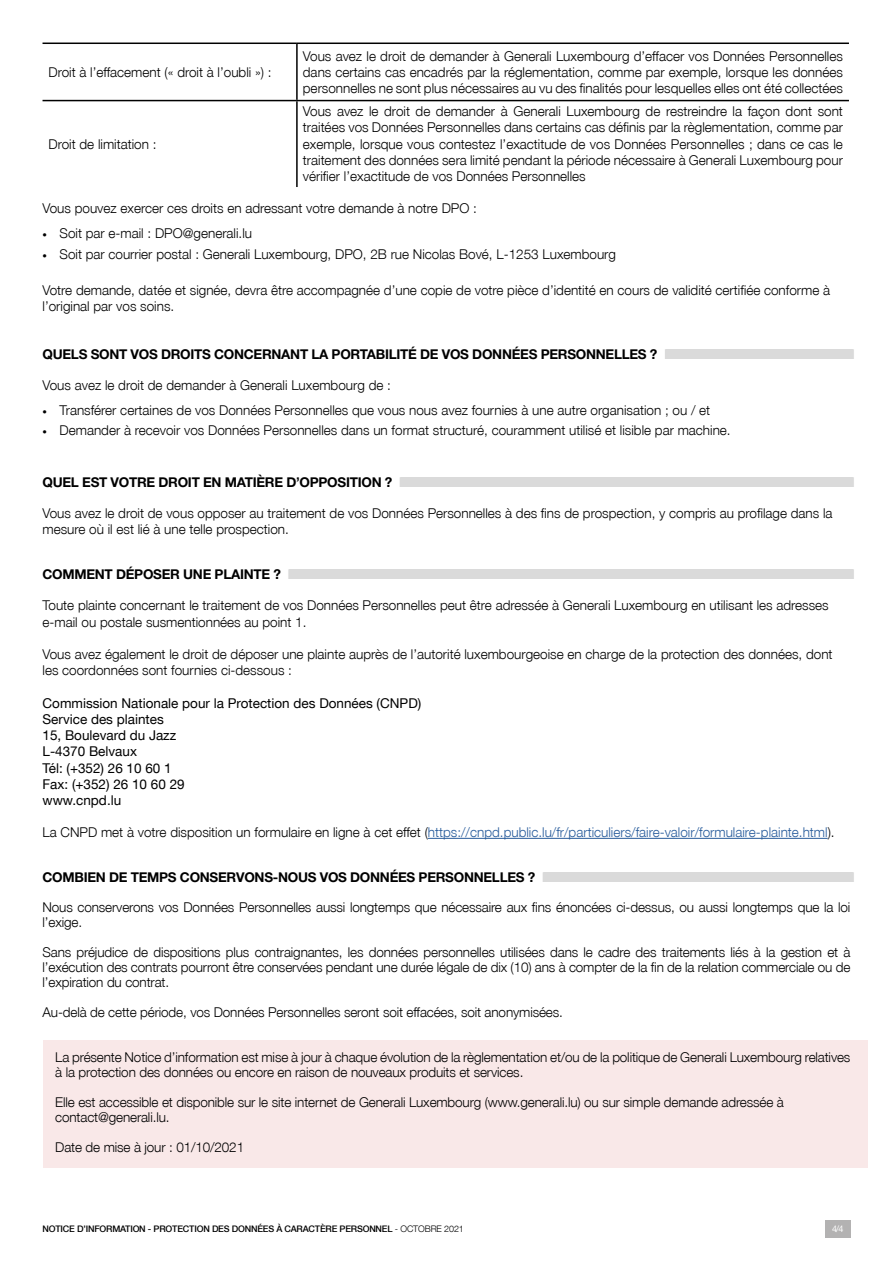
<style>
.page{position:relative;width:893px;height:1263px;background:#fff}
.page>*{position:absolute;margin:0;border:0;box-sizing:border-box;transform-origin:0 0}
.t1{font:300 13.5px/16.2px "Helvetica Neue LT Std";color:#000}
.t2{font:900 13.5px "Helvetica Neue LT Std";letter-spacing:-.235em;color:#dadada}
.t3{font:13.5px/16.2px "Helvetica Neue LT Std";color:#000}
.t4{font:300 13.5px "Helvetica Neue LT Std";color:#275b9b}
.t5{font:500 9px "Helvetica Neue LT Std";letter-spacing:-.02em;color:#000}
.t6{font:9px "Helvetica Neue LT Std";color:#fff}
.s1{font-size:9px}
.s2{font-weight:700;color:#000}
.s3{color:#000}
.s4{font-weight:300}
</style>
<div class="page">
<div style="left:825px;top:1220px;width:25px;height:17px;background:#b3b2b2"></div>
<div style="left:43px;top:1040px;width:825px;height:127px;background:#f9e8e8"></div>
<hr style="left:428px;top:838px;width:400px;height:1px;background:#275b9b">
<hr style="left:43px;top:43px;width:254px;height:1px;background:#000">
<hr style="left:297px;top:43px;width:552px;height:1px;background:#000">
<hr style="left:296px;top:44px;width:2px;height:56px;background:#000">
<hr style="left:43px;top:100px;width:254px;height:1px;background:#000">
<hr style="left:297px;top:100px;width:552px;height:1px;background:#000">
<hr style="left:296px;top:101px;width:2px;height:86px;background:#000">
<p class="t1" style="left:49px;top:64px;width:225px">Droit à l’effacement (« droit à l’oubli ») :</p>
<p class="t1" style="left:303px;top:47px;width:542px;text-align:justify">Vous avez le droit de demander à Generali Luxembourg d’effacer vos Données Personnelles dans certains cas encadrés par la réglementation, comme par exemple, lorsque les données personnelles ne sont plus nécessaires au vu des finalités pour lesquelles elles ont été collectées</p>
<p class="t1" style="left:303px;top:103px;width:542px;text-align:justify">Vous avez le droit de demander à Generali Luxembourg de restreindre la façon dont sont traitées vos Données Personnelles dans certains cas définis par la règlementation, comme par exemple, lorsque vous contestez l’exactitude de vos Données Personnelles ; dans ce cas le traitement des données sera limité pendant la période nécessaire à Generali Luxembourg pour vérifier l’exactitude de vos Données Personnelles</p>
<p class="t1" style="left:43px;top:200px;width:436px">Vous pouvez exercer ces droits en adressant votre demande à notre DPO :</p>
<p class="t1" style="left:43px;top:225px;width:211px"><span class="s1">•</span> Soit par e-mail : DPO@generali.lu</p>
<p class="t1" style="left:43px;top:245px;width:575px"><span class="s1">•</span> Soit par courrier postal : Generali Luxembourg, DPO, 2B rue Nicolas Bové, L-1253 Luxembourg</p>
<p class="t1" style="left:43px;top:282px;width:789px">Votre demande, datée et signée, devra être accompagnée d’une copie de votre pièce d’identité en cours de validité certifiée conforme à l’original par vos soins.</p>
<p class="t2" style="left:43px;top:346px;width:814px"><span class="s2">Q U E L S S O N T V O S D R O I T S C O N C E R N A N T L A P O R TA B I L I T É D E V O S D O N N É E S P E R S O N N E L L E S ?</span> IIIIIIIIIIIIIIIIIIIIIIIIIIIIIIIIIIIIIIIIIIIIIIIIIIIIIIIIIIIIIIIIIIIIIIIIIIIIIIIIIIIIIIIIIIIIIIIIIIIIIIIIIIIIIIIIIIIIIIIIIIIIIIIIIIIIIIIII</p>
<p class="t1" style="left:43px;top:377px;width:350px">Vous avez le droit de demander à Generali Luxembourg de :</p>
<p class="t1" style="left:43px;top:402px;width:669px"><span class="s1">•</span> Transférer certaines de vos Données Personnelles que vous nous avez fournies à une autre organisation ; ou / et</p>
<p class="t1" style="left:43px;top:422px;width:690px"><span class="s1">•</span> Demander à recevoir vos Données Personnelles dans un format structuré, couramment utilisé et lisible par machine.</p>
<p class="t2" style="left:43px;top:474px;width:813px"><span class="s2">Q U E L E S T V O T R E D R O I T E N M AT I È R E D ’ O P P O S I T I O N ?</span> IIIIIIIIIIIIIIIIIIIIIIIIIIIIIIIIIIIIIIIIIIIIIIIIIIIIIIIIIIIIIIIIIIIIIIIIIIIIIIIIIIIIIIIIIIIIIIIIIIIIIIIIIIIIIIIIIIIIIIIIIIIIIIIIIIIIIIIIIIIIIIIIIIIIIIIIIIIIIIIIIIIIIIIIIIIIIIIIIIIIIIIIIIIIIIIIIIIIIIIIIIIIIIIIIIIIIIIIIIIIIIIIIIIIIIIIIIIIIIIIIIIIIIIIIIIIIIIIIIIIIIIIIIIIIIIIIIIIIIIIIIIIIIIIIIIIIIIIIIIIIIIIIIIIIIIIIIIIIIIIIIIIIIIIIII</p>
<p class="t1" style="left:43px;top:505px;width:791px">Vous avez le droit de vous opposer au traitement de vos Données Personnelles à des fins de prospection, y compris au profilage dans la mesure où il est lié à une telle prospection.</p>
<p class="t2" style="left:43px;top:566px;width:813px"><span class="s2">C O M M E N T D É P O S E R U N E P L A I N T E ?</span> IIIIIIIIIIIIIIIIIIIIIIIIIIIIIIIIIIIIIIIIIIIIIIIIIIIIIIIIIIIIIIIIIIIIIIIIIIIIIIIIIIIIIIIIIIIIIIIIIIIIIIIIIIIIIIIIIIIIIIIIIIIIIIIIIIIIIIIIIIIIIIIIIIIIIIIIIIIIIIIIIIIIIIIIIIIIIIIIIIIIIIIIIIIIIIIIIIIIIIIIIIIIIIIIIIIIIIIIIIIIIIIIIIIIIIIIIIIIIIIIIIIIIIIIIIIIIIIIIIIIIIIIIIIIIIIIIIIIIIIIIIIIIIIIIIIIIIIIIIIIIIIIIIIIIIIIIIIIIIIIIIIIIIIIIIIIIIIIIIIIIIIIIIIIIIIIIIIIIIIIIIIIIIIIIIIIIIIIIIIIIIIIIIIIIIIIIIIIIIIIIIIIIIIIIIII</p>
<p class="t1" style="left:43px;top:597px;width:788px">Toute plainte concernant le traitement de vos Données Personnelles peut être adressée à Generali Luxembourg en utilisant les adresses e-mail ou postale susmentionnées au point 1.</p>
<p class="t1" style="left:43px;top:646px;width:792px">Vous avez également le droit de déposer une plainte auprès de l’autorité luxembourgeoise en charge de la protection des données, dont les coordonnées sont fournies ci-dessous :</p>
<p class="t3" style="left:43px;top:695px;width:380px">Commission Nationale pour la Protection des Données (CNPD)<br>Service des plaintes<br>15, Boulevard du Jazz<br>L-4370 Belvaux<br>Tél: (+352) 26 10 60 1<br>Fax: (+352) 26 10 60 29<br>www.cnpd.lu</p>
<p class="t4" style="left:43px;top:824px;width:794px"><span class="s3">La CNPD met à votre disposition un formulaire en ligne à cet effet (</span>https://cnpd.public.lu/fr/particuliers/faire-valoir/formulaire-plainte.html<span class="s3">).</span></p>
<p class="t2" style="left:43px;top:869px;width:813px"><span class="s2">C O M B I E N D E T E M P S C O N S E R V O N S - N O U S V O S D O N N É E S P E R S O N N E L L E S ?</span> IIIIIIIIIIIIIIIIIIIIIIIIIIIIIIIIIIIIIIIIIIIIIIIIIIIIIIIIIIIIIIIIIIIIIIIIIIIIIIIIIIIIIIIIIIIIIIIIIIIIIIIIIIIIIIIIIIIIIIIIIIIIIIIIIIIIIIIIIIIIIIIIIIIIIIIIIIIIIIIIIIIIIIIIIIIIIIIIIIIIIIIIIIIIIIIIIIIIIIIIIIIIIIIIIIIIIIIIIIIIIIIIII</p>
<p class="t1" style="left:43px;top:900px;width:809px;line-height:15px">Nous conserverons vos Données Personnelles aussi longtemps que nécessaire aux fins énoncées ci-dessus, ou aussi longtemps que la loi l’exige.</p>
<p class="t1" style="left:43px;top:945px;width:809px;line-height:15px;text-align:justify">Sans préjudice de dispositions plus contraignantes, les données personnelles utilisées dans le cadre des traitements liés à la gestion et à l’exécution des contrats pourront être conservées pendant une durée légale de dix (10) ans à compter de la fin de la relation commerciale ou de l’expiration du contrat.</p>
<p class="t1" style="left:43px;top:1004px;width:522px">Au-delà de cette période, vos Données Personnelles seront soit effacées, soit anonymisées.</p>
<p class="t1" style="left:55px;top:1050px;width:797px;line-height:15px">La présente Notice d’information est mise à jour à chaque évolution de la règlementation et/ou de la politique de Generali Luxembourg relatives à la protection des données ou encore en raison de nouveaux produits et services.</p>
<p class="t1" style="left:55px;top:1095px;width:730px;line-height:15px">Elle est accessible et disponible sur le site internet de Generali Luxembourg (www.generali.lu) ou sur simple demande adressée à contact@generali.lu.</p>
<p class="t1" style="left:55px;top:1139px;width:190px">Date de mise à jour : 01/10/2021</p>
<p class="t1" style="left:49px;top:135px;width:110px">Droit de limitation :</p>
<p class="t5" style="left:43px;top:1223px;width:423px">NOTICE D’INFORMATION - PROTECTION DES DONNÉES À CARACTÈRE PERSONNEL <span class="s4">- OCTOBRE 2021</span></p>
<p class="t6" style="left:832px;top:1223px;width:13px">4/4</p>
</div>
